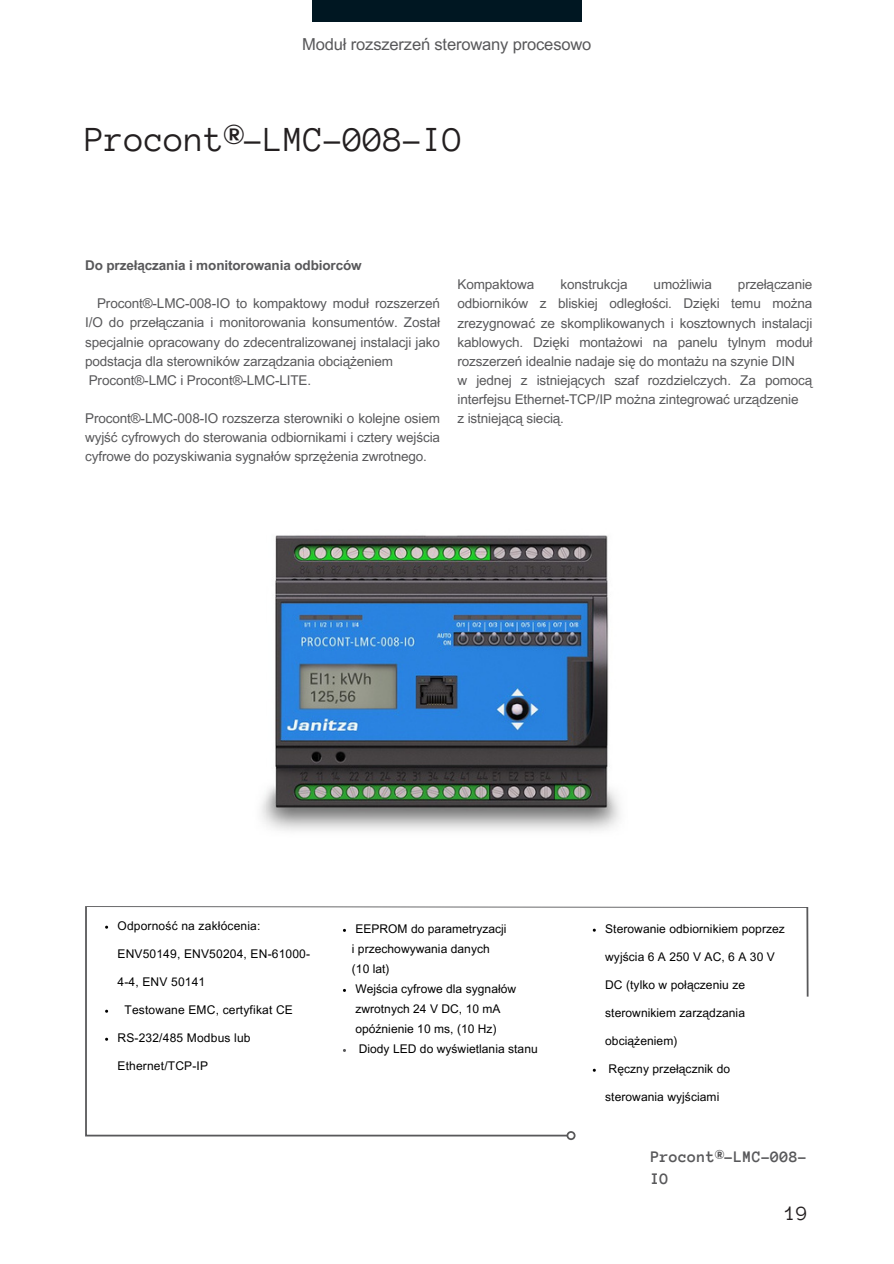
<style>
.page{position:relative;width:894px;height:1264px;background:#fff}
.page>*{position:absolute;margin:0;border:0;box-sizing:border-box;transform-origin:0 0}
.t1{font:36px "Anonymous Pro";letter-spacing:.005em;color:#231f20}
.t2{font:21px "Anonymous Pro";color:#231f20}
.t3{font:16.5px "Arial MT Pro";letter-spacing:-.01em;color:#58585a}
.t4{font:700 16.5px/22.5px "Anonymous Pro";letter-spacing:.015em;color:#58585a}
.t5{font:13.5px/19.2px "Arial MT Pro";letter-spacing:-.01em;color:#58585a}
.t6{font:700 13.5px "Arial MT Pro";letter-spacing:-.01em;color:#58585a}
.t7{font:12px/20px "Arial MT Pro";letter-spacing:.005em;color:#000}
</style>
<div class="page">
<div style="left:312px;top:0;width:269px;height:21px;background:#001722"></div>
<img style="left:261px;top:535px;width:359px;height:296px">
<svg style="left:85px;top:906px;width:723px;height:230px"></svg>
<svg style="left:566px;top:1131px;width:9px;height:9px"></svg>
<p class="t3" style="left:302px;top:38px;width:290px">Moduł rozszerzeń sterowany procesowo</p>
<h2 class="t1" style="left:85px;top:122px;width:379px">Procont®-LMC-008-IO</h2>
<h5 class="t6" style="left:85px;top:260px;width:278px">Do przełączania i monitorowania odbiorców</h5>
<p class="t5" style="left:85px;top:295px;width:356px;text-indent:12px">Procont®-LMC-008-IO to kompaktowy moduł rozszerzeń I/O do przełączania i monitorowania konsumentów. Został specjalnie opracowany do zdecentralizowanej instalacji jako podstacja dla sterowników zarządzania obciążeniem Procont®-LMC i Procont®-LMC-LITE.</p>
<p class="t5" style="left:85px;top:410px;width:356px;text-align:justify">Procont®-LMC-008-IO rozszerza sterowniki o kolejne osiem wyjść cyfrowych do sterowania odbiornikami i cztery wejścia cyfrowe do pozyskiwania sygnałów sprzężenia zwrotnego.</p>
<p class="t5" style="left:457px;top:277px;width:356px;text-indent:280px">przełączanie odbiorników z bliskiej odległości. Dzięki temu można zrezygnować ze skomplikowanych i kosztownych instalacji kablowych. Dzięki montażowi na panelu tylnym moduł rozszerzeń idealnie nadaje się do montażu na szynie DIN<br>w jednej z istniejących szaf rozdzielczych. Za pomocą interfejsu Ethernet-TCP/IP można zintegrować urządzenie<br>z istniejącą siecią.</p>
<p class="t5" style="left:457px;top:277px;width:78px">Kompaktowa</p>
<p class="t5" style="left:560px;top:277px;width:69px">konstrukcja</p>
<p class="t5" style="left:653px;top:277px;width:60px">umożliwia</p>
<h4 class="t7" style="left:117px;top:917px;width:144px">Odporność na zakłócenia:</h4>
<h4 class="t7" style="left:117px;top:945px;width:194px">ENV50149, ENV50204, EN-61000-</h4>
<h4 class="t7" style="left:117px;top:973px;width:89px">4-4, ENV 50141</h4>
<h5 class="t7" style="left:124px;top:1001px;width:170px">Testowane EMC, certyfikat CE</h5>
<h5 class="t7" style="left:117px;top:1029px;width:134px">RS-232/485 Modbus lub</h5>
<h5 class="t7" style="left:117px;top:1057px;width:92px">Ethernet/TCP-IP</h5>
<p class="t7" style="left:355px;top:920px;width:153px">EEPROM do parametryzacji</p>
<p class="t7" style="left:352px;top:940px;width:139px">i przechowywania danych</p>
<p class="t7" style="left:352px;top:960px;width:39px">(10 lat)</p>
<p class="t7" style="left:355px;top:980px;width:162px">Wejścia cyfrowe dla sygnałów zwrotnych 24 V DC, 10 mA opóźnienie 10 ms, (10 Hz)</p>
<p class="t7" style="left:358px;top:1040px;width:180px">Diody LED do wyświetlania stanu</p>
<p class="t7" style="left:605px;top:920px;width:181px">Sterowanie odbiornikiem poprzez</p>
<p class="t7" style="left:605px;top:948px;width:171px">wyjścia 6 A 250 V AC, 6 A 30 V</p>
<p class="t7" style="left:605px;top:976px;width:141px">DC (tylko w połączeniu ze</p>
<p class="t7" style="left:605px;top:1004px;width:141px">sterownikiem zarządzania</p>
<p class="t7" style="left:605px;top:1032px;width:74px">obciążeniem)</p>
<p class="t7" style="left:608px;top:1060px;width:123px">Ręczny przełącznik do</p>
<p class="t7" style="left:605px;top:1088px;width:116px">sterowania wyjściami</p>
<p class="t4" style="left:650px;top:1145px;width:158px">Procont®-LMC-008-<br>IO</p>
<h1 class="t2" style="left:784px;top:1202px;width:25px">19</h1>
</div>
